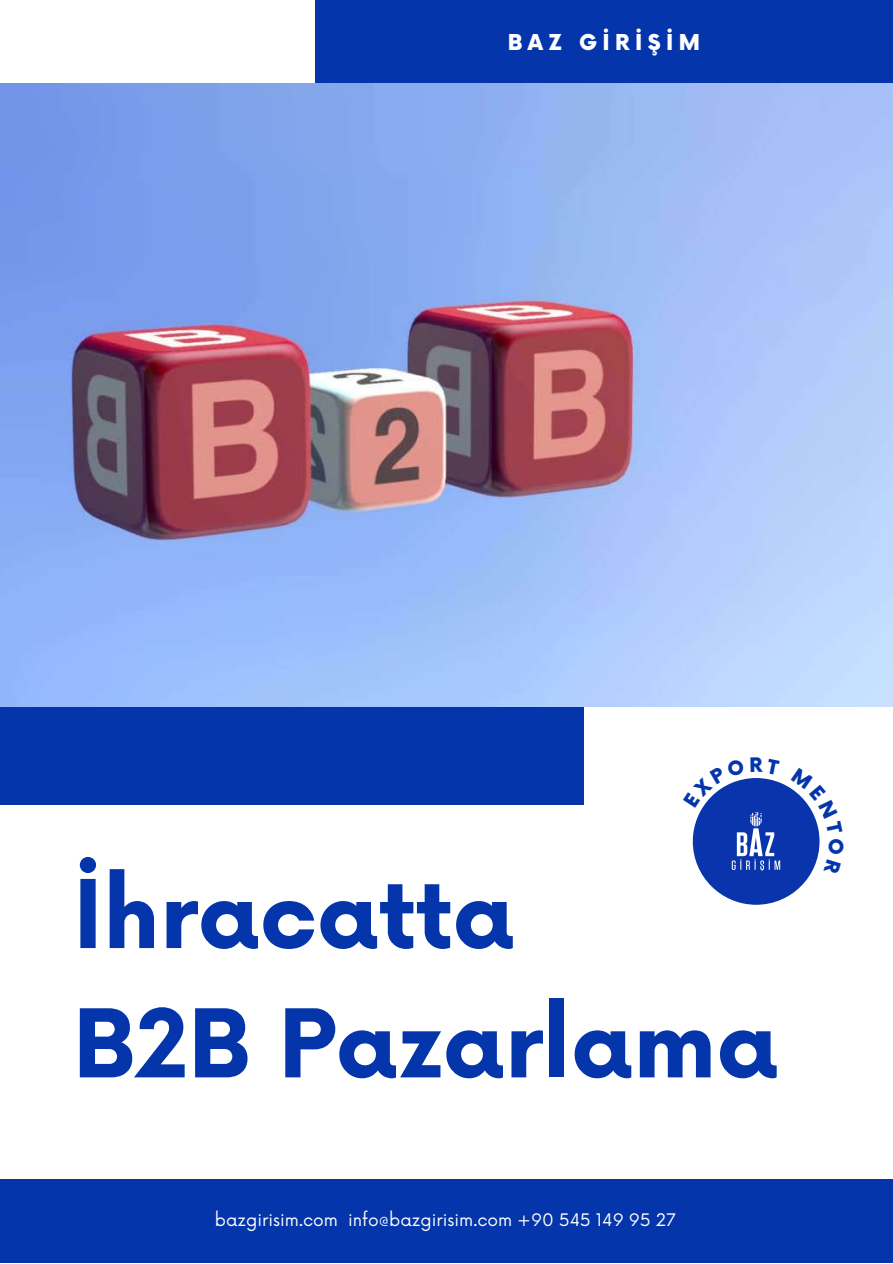
<style>
.page{position:relative;width:893px;height:1264px;background:#fff}
.page>*{position:absolute;margin:0;border:0;box-sizing:border-box;transform-origin:0 0}
.t1{font:700 92.1px/129.3px "Now";color:#0435aa}
.t2{font:900 21.3px "Now";letter-spacing:.25em;color:#fff}
.t3{font:16.8px "Now";color:#fff}
</style>
<div class="page">
<div style="left:315px;top:0;width:577px;height:84px;background:#0435aa"></div>
<div style="left:0;top:706px;width:583px;height:98px;background:#0435aa"></div>
<img style="left:0;top:84px;width:892px;height:622px">
<img style="left:692px;top:778px;width:127px;height:126px;border-radius:50%">
<div style="left:0;top:1178px;width:892px;height:84px;background:#0435aa"></div>
<svg style="left:702px;top:778px;width:77px;height:29px"></svg>
<svg style="left:791px;top:788px;width:29px;height:87px"></svg>
<p class="t2" style="left:508px;top:30px;width:193px">BAZ GİRİŞİM</p>
<h1 class="t1" style="left:73px;top:855px;width:706px">İhracatta<br>B2B Pazarlama</h1>
<p class="t3" style="left:215px;top:1210px;width:462px">bazgirisim.com info@bazgirisim.com +90 545 149 95 27</p>
</div>
